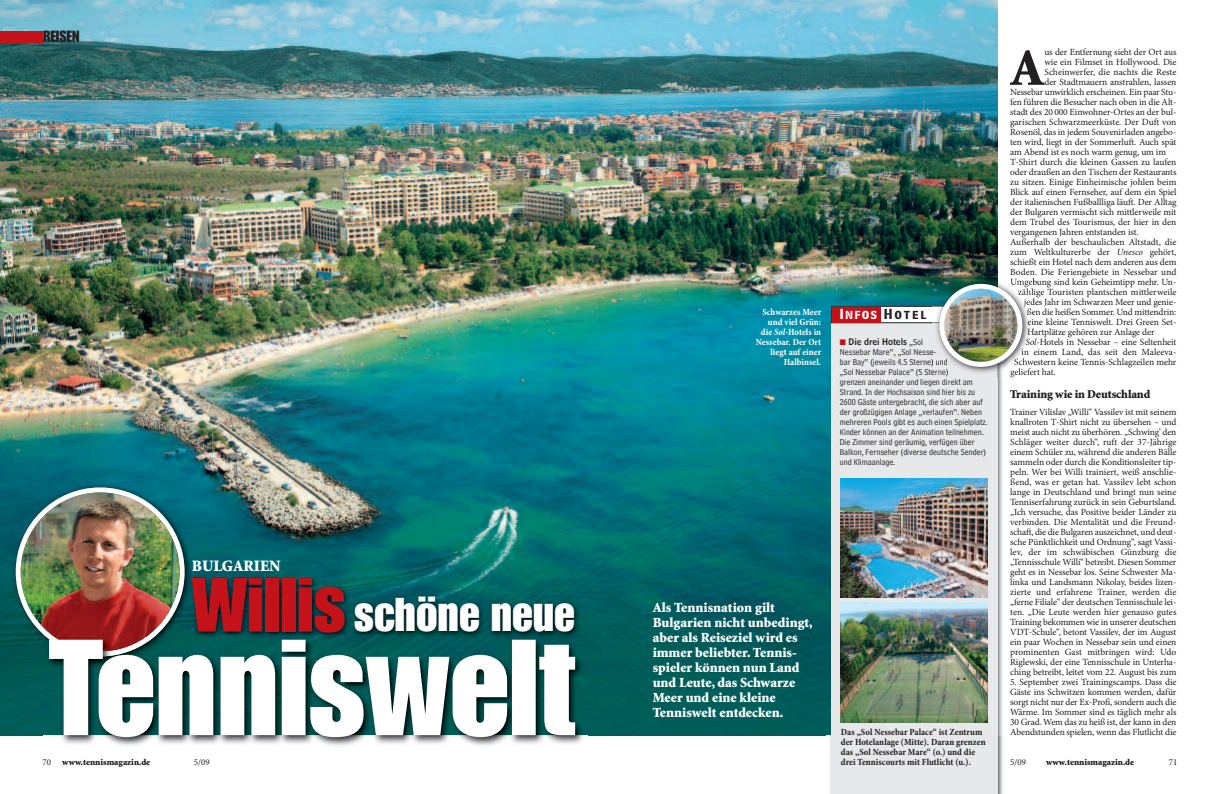
<style>
.page{position:relative;width:1219px;height:794px;background:#fff}
.page>*{position:absolute;margin:0;border:0;box-sizing:border-box;transform-origin:0 0}
.t1{font:74.9px "Impact LT Std";color:#c4121a}
.t2{font:900 52.4px "Minion Std";color:#231f20}
.t3{font:46.4px "Impact LT Std";color:#fff}
.t4{font:900 15.9px "Minion Std";color:#fff}
.t5{font:15.9px "Impact LT Std";color:#231f20}
.t6{font:900 13.9px/14.9px "Minion Std";color:#fff}
.t7{font:12px "Bell Centennial Std Bd Listing";letter-spacing:.125em;color:#fff}
.t8{font:900 11.9px "Minion Std";letter-spacing:-.01em;color:#231f20}
.t9{font:9.5px/10px "Minion Pro";letter-spacing:-.01em;color:#231f20;text-align:justify}
.t10{font:700 condensed 9.5px/10px "Minion Pro";color:#231f20}
.t11{font:700 condensed 9.5px/10px "Minion Pro";color:#fff;text-align:right}
.t12{font:9px/10px "Bell Centennial Std Address";color:#231f20}
.t13{font:900 9px "Minion Std";color:#231f20}
.t14{font:9px "Bell Centennial Std Name Num";color:#231f20}
.t15{font:9px "Minion Pro";color:#231f20}
.s1{font-style:italic}
.s2{color:#231f20}
.s3{color:#c4121a}
.s4{font-family:"Bell Centennial Std Address"}
</style>
<div class="page">
<img style="left:0;top:0;width:998px;height:735px">
<img style="left:195px;top:563px;width:192px;height:23px">
<img style="left:195px;top:586px;width:392px;height:48px">
<img style="left:9px;top:481px;width:186px;height:82px">
<img style="left:9px;top:563px;width:34px;height:104px">
<img style="left:185px;top:563px;width:10px;height:71px">
<img style="left:192px;top:578px;width:3px;height:31px">
<img style="left:16px;top:487px;width:169px;height:169px">
<div style="left:0;top:31px;width:43px;height:11px;background:#c4121a"></div>
<img style="left:587px;top:586px;width:14px;height:83px">
<img style="left:332px;top:586px;width:13px;height:46px">
<img style="left:43px;top:667px;width:544px;height:79px">
<img style="left:195px;top:634px;width:137px;height:5px">
<img style="left:43px;top:634px;width:152px;height:33px">
<img style="left:43px;top:634px;width:114px;height:22px">
<img style="left:51px;top:634px;width:99px;height:5px">
<img style="left:332px;top:634px;width:255px;height:35px">
<svg style="left:49px;top:639px;width:526px;height:98px"></svg>
<img style="left:826px;top:301px;width:180px;height:493px">
<div style="left:831px;top:306px;width:166px;height:488px;background:#e7e8e9"></div>
<img style="left:841px;top:478px;width:147px;height:119px">
<img style="left:841px;top:603px;width:147px;height:119px">
<div style="left:832px;top:306px;width:165px;height:17px;background:#fff"></div>
<div style="left:831px;top:306px;width:166px;height:17px;border:1px solid #231f20"></div>
<div style="left:832px;top:307px;width:49px;height:15px;background:#c4121a"></div>
<img style="left:932px;top:277px;width:68px;height:24px">
<img style="left:1010px;top:278px;width:23px;height:6px">
<img style="left:1010px;top:368px;width:23px;height:9px">
<img style="left:932px;top:301px;width:66px;height:77px">
<img style="left:932px;top:306px;width:7px;height:17px">
<img style="left:939px;top:284px;width:94px;height:83px">
<h3 class="t5" style="left:43px;top:31px;width:38px">REISEN</h3>
<h2 class="t2" style="left:1010px;top:48px;width:35px">A</h2>
<p class="t9" style="left:1044px;top:48px;width:134px">us der Entfernung sieht der Ort aus</p>
<p class="t9" style="left:1044px;top:58px;width:134px">wie ein Filmset in Hollywood. Die</p>
<p class="t9" style="left:1044px;top:68px;width:134px">Scheinwerfer, die nachts die Reste</p>
<p class="t9" style="left:1044px;top:78px;width:134px">der Stadtmauern anstrahlen, lassen</p>
<p class="t9" style="left:1010px;top:88px;width:168px">Nessebar unwirklich erscheinen. Ein paar Stu-</p>
<p class="t9" style="left:1010px;top:98px;width:168px">fen führen die Besucher nach oben in die Alt-</p>
<p class="t9" style="left:1010px;top:108px;width:168px">stadt des 20 000 Einwohner-Ortes an der bul-</p>
<p class="t9" style="left:1010px;top:118px;width:168px">garischen Schwarzmeerküste. Der Duft von</p>
<p class="t9" style="left:1010px;top:128px;width:168px">Rosenöl, das in jedem Souvenirladen angebo-</p>
<p class="t9" style="left:1010px;top:138px;width:168px">ten wird, liegt in der Sommerluft. Auch spät</p>
<p class="t9" style="left:1010px;top:148px;width:157px">am Abend ist es noch warm genug, um im</p>
<p class="t9" style="left:1010px;top:158px;width:168px">T-Shirt durch die kleinen Gassen zu laufen</p>
<p class="t9" style="left:1010px;top:168px;width:168px">oder draußen an den Tischen der Restaurants</p>
<p class="t9" style="left:1010px;top:178px;width:168px">zu sitzen. Einige Einheimische johlen beim</p>
<p class="t9" style="left:1010px;top:188px;width:168px">Blick auf einen Fernseher, auf dem ein Spiel</p>
<p class="t9" style="left:1010px;top:198px;width:168px">der italienischen Fußballliga läuft. Der Alltag</p>
<p class="t9" style="left:1010px;top:208px;width:168px">der Bulgaren vermischt sich mittlerweile mit</p>
<p class="t9" style="left:1010px;top:218px;width:168px">dem Trubel des Tourismus, der hier in den</p>
<p class="t9" style="left:1010px;top:228px;width:130px">vergangenen Jahren entstanden ist.</p>
<p class="t9" style="left:1010px;top:238px;width:168px">Außerhalb der beschaulichen Altstadt, die</p>
<p class="t9" style="left:1010px;top:248px;width:168px">zum Weltkulturerbe der <span class="s1">Unesco</span> gehört,</p>
<p class="t9" style="left:1010px;top:258px;width:168px">schießt ein Hotel nach dem anderen aus dem</p>
<p class="t9" style="left:1010px;top:268px;width:168px">Boden. Die Feriengebiete in Nessebar und</p>
<p class="t9" style="left:1010px;top:278px;width:168px">Umgebung sind kein Geheimtipp mehr. Un-</p>
<p class="t9" style="left:1018px;top:288px;width:160px">zählige Touristen plantschen mittlerweile</p>
<p class="t9" style="left:1024px;top:298px;width:154px">jedes Jahr im Schwarzen Meer und genie-</p>
<p class="t9" style="left:1027px;top:308px;width:151px">ßen die heißen Sommer. Und mittendrin:</p>
<p class="t9" style="left:1027px;top:318px;width:151px">eine kleine Tenniswelt. Drei Green Set-</p>
<p class="t9" style="left:1027px;top:328px;width:129px">Hartplätze gehören zur Anlage der</p>
<p class="t9" style="left:1025px;top:338px;width:153px"><span class="s1">Sol</span>-Hotels in Nessebar – eine Seltenheit</p>
<p class="t9" style="left:1021px;top:348px;width:157px">in einem Land, das seit den Maleeva-</p>
<p class="t9" style="left:1014px;top:358px;width:164px">Schwestern keine Tennis-Schlagzeilen mehr</p>
<p class="t9" style="left:1010px;top:368px;width:47px">geliefert hat.</p>
<p class="t8" style="left:1010px;top:389px;width:142px">Training wie in Deutschland</p>
<p class="t9" style="left:1010px;top:408px;width:168px">Trainer Vilislav „Willi“ Vassilev ist mit seinem knallroten T-Shirt nicht zu übersehen – und meist auch nicht zu überhören. „Schwing’ den Schläger weiter durch“, ruft der 37-Jährige einem Schüler zu, während die anderen Bälle sammeln oder durch die Konditionsleiter tip&shy;peln. Wer bei Willi trainiert, weiß anschlie&shy;ßend, was er getan hat. Vassilev lebt schon lange in Deutschland und bringt nun seine Tenniserfahrung zurück in sein Geburtsland. „Ich versuche, das Positive beider Länder zu verbinden. Die Mentalität und die Freund&shy;schaft, die die Bulgaren auszeichnet, und deut&shy;sche Pünktlichkeit und Ordnung“, sagt Vassi&shy;lev, der im schwäbischen Günzburg die „Tennisschule Willi“ betreibt. Diesen Sommer geht es in Nessebar los. Seine Schwester Ma&shy;linka und Landsmann Nikolay, beides lizen&shy;zierte und erfahrene Trainer, werden die „ferne Filiale“ der deutschen Tennisschule lei&shy;ten. „Die Leute werden hier genauso gutes Training bekommen wie in unserer deutschen VDT-Schule“, betont Vassilev, der im August ein paar Wochen in Nessebar sein und einen prominenten Gast mitbringen wird: Udo Riglewski, der eine Tennisschule in Unterha&shy;ching betreibt, leitet vom 22. August bis zum</p>
<p class="t9" style="left:1010px;top:678px;width:168px">5. September zwei Trainingscamps. Dass die Gäste ins Schwitzen kommen werden, dafür sorgt nicht nur der Ex-Profi, sondern auch die Wärme. Im Sommer sind es täglich mehr als 30 Grad. Wem das zu heiß ist, der kann in den Abendstunden spielen, wenn das Flutlicht die</p>
<p class="t11" style="left:756px;top:308px;width:67px">Schwarzes Meer und viel Grün: die <span class="s1">Sol</span>-Hotels in<br>Nessebar. Der Ort liegt auf einer<br>Halbinsel.</p>
<p class="t7" style="left:839px;top:309px;width:88px">Infos <span class="s2">Hotel</span></p>
<p class="t14" style="left:840px;top:338px;width:85px"><span class="s3">■</span> Die drei Hotels <span class="s4">„Sol</span></p>
<p class="t12" style="left:840px;top:348px;width:149px">Nessebar Mare“, „Sol Nesse-<br>bar Bay“ (jeweils 4.5 Sterne) und<br>„Sol Nessebar Palace“ (5 Sterne)<br>grenzen aneinander und liegen direkt am Strand. In der Hochsaison sind hier bis zu 2600 Gäste untergebracht, die sich aber auf der großzügigen Anlage „verlaufen“. Neben mehreren Pools gibt es auch einen Spielplatz.<br>Kinder können an der Animation teilnehmen.<br>Die Zimmer sind geräumig, verfügen über Balkon, Fernseher (diverse deutsche Sender) und Klimaanlage.</p>
<h3 class="t4" style="left:192px;top:560px;width:90px">BULGARIEN</h3>
<h1 class="t1" style="left:192px;top:578px;width:155px">Willis</h1>
<h3 class="t3" style="left:354px;top:598px;width:222px">schöne neue</h3>
<h3 class="t6" style="left:653px;top:601px;width:161px">Als Tennisnation gilt<br>Bulgarien nicht unbedingt, aber als Reiseziel wird es immer beliebter. Tennis&shy;spieler können nun Land und Leute, das Schwarze<br>Meer und eine kleine<br>Tenniswelt entdecken.</h3>
<p class="t10" style="left:841px;top:727px;width:146px">Das „Sol Nessebar Palace“ ist Zentrum der Hotelanlage (Mitte). Daran grenzen das „Sol Nessebar Mare“ (o.) und die drei Tenniscourts mit Flutlicht (u.).</p>
<p class="t15" style="left:42px;top:759px;width:10px">70</p>
<p class="t13" style="left:62px;top:758px;width:89px">www.tennismagazin.de</p>
<p class="t15" style="left:194px;top:759px;width:17px">5/09</p>
<p class="t15" style="left:1010px;top:759px;width:17px">5/09</p>
<p class="t13" style="left:1046px;top:758px;width:89px">www.tennismagazin.de</p>
<p class="t15" style="left:1169px;top:759px;width:10px">71</p>
</div>
